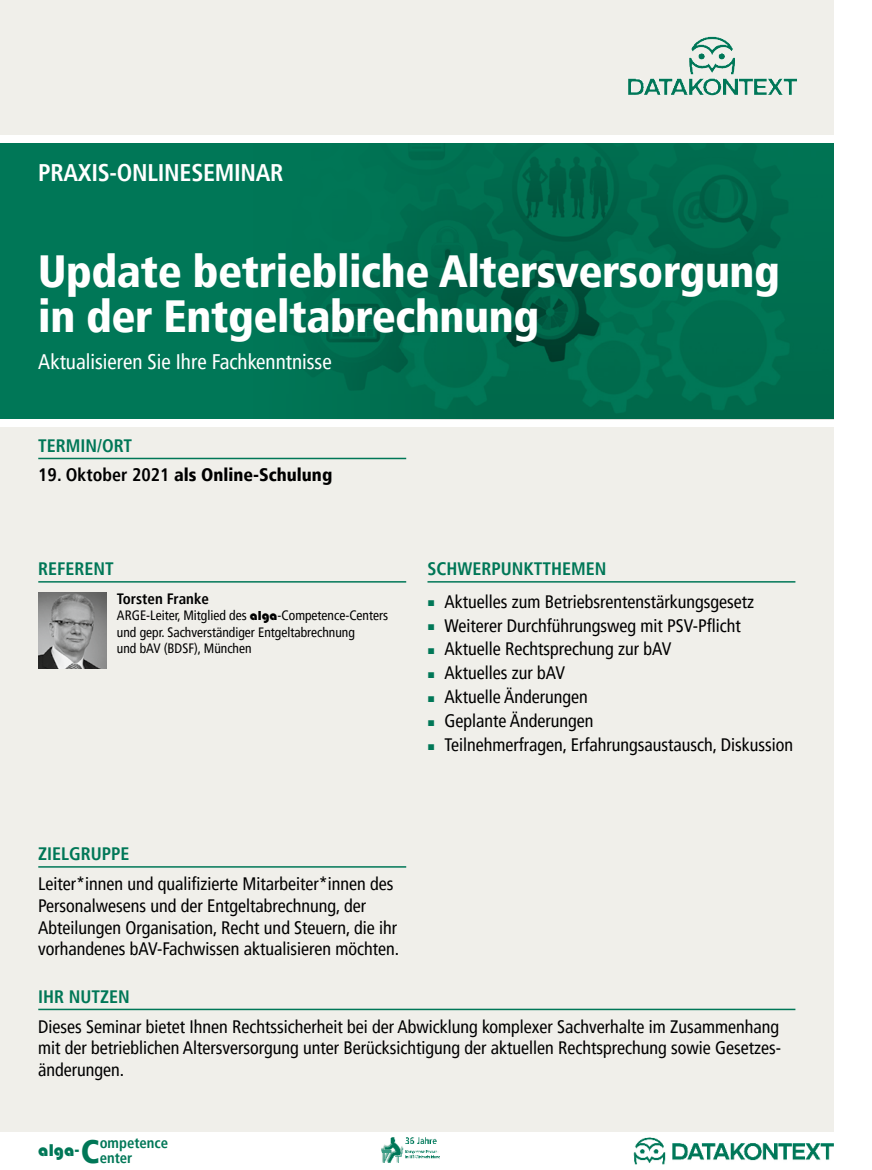
<style>
.page{position:relative;width:872px;height:1170px;background:#fff}
.page>*{position:absolute;margin:0;border:0;box-sizing:border-box;transform-origin:0 0}
.t1{font:900 condensed 45px/45px "Frutiger LT Pro";letter-spacing:-.01em;color:#fff}
.t2{font:700 condensed 24px "Frutiger LT Pro";letter-spacing:-.01em;color:#fff}
.t3{font:condensed 21px "Frutiger LT Pro";color:#fff}
.t4{font:condensed 18px/21.6px "Frutiger LT Pro";color:#000}
.t5{font:700 condensed 18px "Frutiger LT Pro";color:#007757}
.t6{font:900 condensed 18px "Frutiger LT Pro";color:#000}
.t7{font:17.7px "Blippo Black DTC";color:#007757}
.t8{font:700 condensed 15px "Frutiger LT Pro";color:#000}
.t9{font:700 condensed 14.7px/14.7px "Frutiger LT Pro";color:#007757}
.t10{font:condensed 13.5px/16.5px "Frutiger LT Pro";color:#000}
.s1{font-weight:700}
.s2{font-family:"Blippo Black DTC";font-stretch:normal}
.s3{color:#007757}
.s4{font-weight:900;font-size:32.4px}
</style>
<div class="page">
<div style="left:0;top:427px;width:833px;height:704px;background:#f0efea"></div>
<div style="left:0;top:142px;width:833px;height:277px;background:#007757"></div>
<img style="left:253px;top:142px;width:580px;height:277px">
<div style="left:0;top:0;width:833px;height:134px;background:#f0efea"></div>
<img style="left:691px;top:36px;width:20px;height:16px">
<img style="left:634px;top:1137px;width:200px;height:28px">
<img style="left:381px;top:1137px;width:59px;height:25px">
<hr style="left:427px;top:581px;width:368px;height:1px;background:#007757">
<hr style="left:38px;top:581px;width:368px;height:1px;background:#007757">
<hr style="left:38px;top:866px;width:368px;height:1px;background:#007757">
<hr style="left:38px;top:457px;width:368px;height:2px;background:#007757">
<hr style="left:38px;top:1008px;width:757px;height:2px;background:#007757">
<img style="left:38px;top:592px;width:68px;height:77px">
<h2 class="t2" style="left:38px;top:159px;width:247px">PRAXIS-ONLINESEMINAR</h2>
<h1 class="t1" style="left:38px;top:248px;width:743px">Update betriebliche Altersversorgung in der Entgeltabrechnung</h1>
<p class="t3" style="left:38px;top:350px;width:295px">Aktualisieren Sie Ihre Fachkenntnisse</p>
<p class="t5" style="left:38px;top:435px;width:95px">TERMIN/ORT</p>
<p class="t6" style="left:38px;top:464px;width:295px"><span class="s1">19. Oktober 2021</span> als Online-Schulung</p>
<p class="t5" style="left:38px;top:558px;width:77px">REFERENT</p>
<p class="t8" style="left:117px;top:589px;width:93px">Torsten Franke</p>
<p class="t10" style="left:117px;top:607px;width:273px">ARGE-Leiter, Mitglied des <span class="s2">alga</span>-Competence-Centers und gepr. Sachverständiger Entgeltabrechnung<br>und bAV (BDSF), München</p>
<p class="t5" style="left:427px;top:558px;width:180px">SCHWERPUNKTTHEMEN</p>
<p class="t4" style="left:427px;top:590px;width:328px"><span class="s3">▪</span> Aktuelles zum Betriebsrentenstärkungsgesetz</p>
<p class="t4" style="left:427px;top:614px;width:315px"><span class="s3">▪</span> Weiterer Durchführungsweg mit PSV-Pflicht</p>
<p class="t4" style="left:427px;top:638px;width:245px"><span class="s3">▪</span> Aktuelle Rechtsprechung zur bAV</p>
<p class="t4" style="left:427px;top:662px;width:139px"><span class="s3">▪</span> Aktuelles zur bAV</p>
<p class="t4" style="left:427px;top:686px;width:162px"><span class="s3">▪</span> Aktuelle Änderungen</p>
<p class="t4" style="left:427px;top:710px;width:167px"><span class="s3">▪</span> Geplante Änderungen</p>
<p class="t4" style="left:427px;top:734px;width:367px"><span class="s3">▪</span> Teilnehmerfragen, Erfahrungsaustausch, Diskussion</p>
<p class="t5" style="left:38px;top:843px;width:93px">ZIELGRUPPE</p>
<p class="t4" style="left:38px;top:873px;width:362px">Leiter*innen und qualifizierte Mitarbeiter*innen des Personalwesens und der Entgeltabrechnung, der Abteilungen Organisation, Recht und Steuern, die ihr vorhandenes bAV-Fachwissen aktualisieren möchten.</p>
<p class="t5" style="left:38px;top:985px;width:93px">IHR NUTZEN</p>
<p class="t4" style="left:38px;top:1015px;width:744px;text-align:justify">Dieses Seminar bietet Ihnen Rechtssicherheit bei der Abwicklung komplexer Sachverhalte im Zusammenhang mit der betrieblichen Altersversorgung unter Berücksichtigung der aktuellen Rechtsprechung sowie Gesetzes&shy;änderungen.</p>
<p class="t9" style="left:81px;top:1135px;width:89px;text-indent:19px">ompetence<br><span class="s4">C</span>enter</p>
<p class="t7" style="left:38px;top:1139px;width:43px">alga-</p>
</div>
